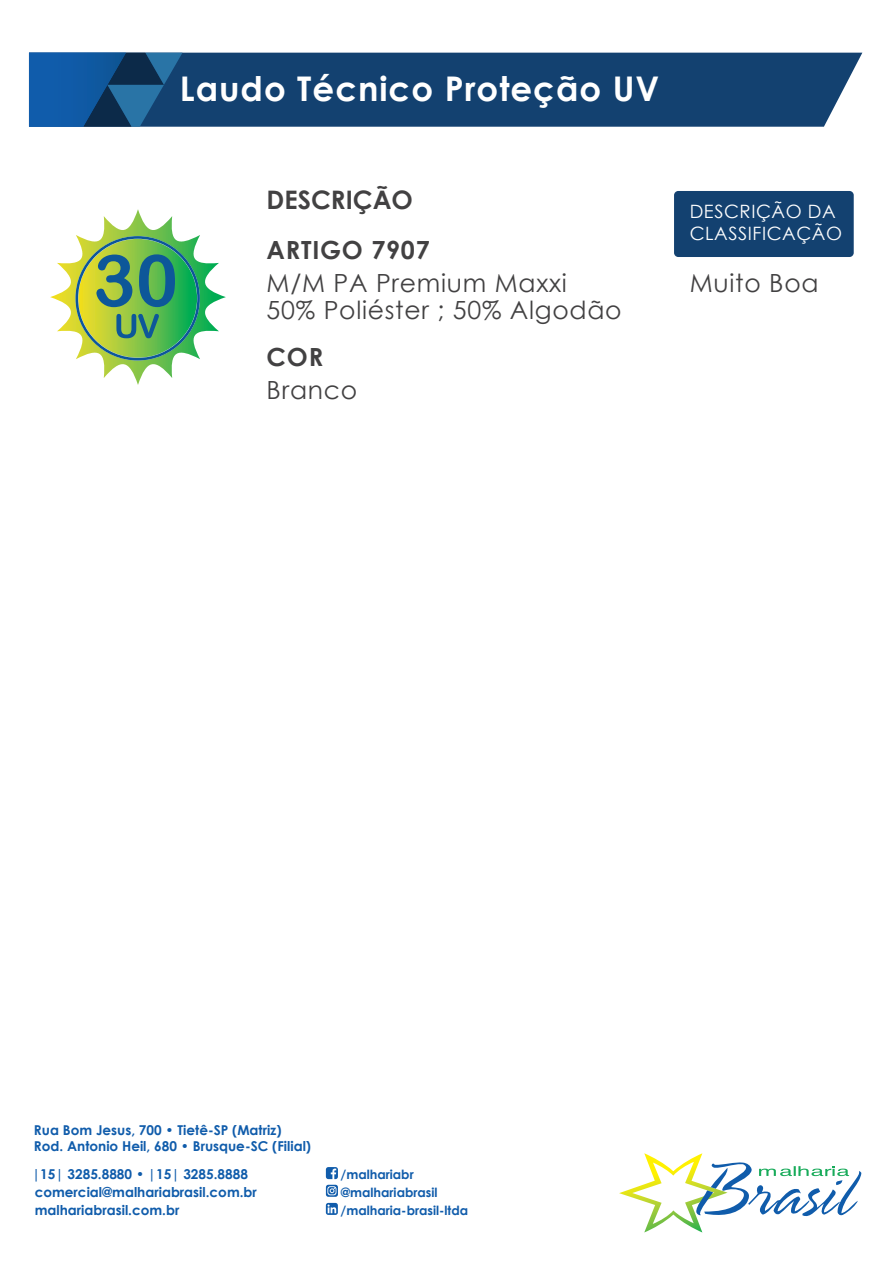
<style>
.page{position:relative;width:893px;height:1263px;background:#fff}
.page>*{position:absolute;margin:0;border:0;box-sizing:border-box;transform-origin:0 0}
.t1{font:72px "Arial Rounded MT Bold";color:#0d5799}
.t2{font:700 34.05px "Century Gothic";letter-spacing:.03em;color:#fff}
.t3{font:700 25.5px "Century Gothic";color:#424142}
.t4{font:25.05px/27.2px "Century Gothic";letter-spacing:.03em;color:#424142}
.t5{font:700 25.05px "Century Gothic";letter-spacing:.03em;color:#424142}
.t6{font:18.45px/22px "Century Gothic";letter-spacing:.03em;color:#fff}
.t7{font:700 13.65px/16.4px "Century Gothic";color:#105cab}
.t8{font:700 12.75px "Century Gothic";color:#105cab}
</style>
<div class="page">
<svg style="left:619px;top:1153px;width:242px;height:79px"></svg>
<div style="left:183px;top:53px;width:679px;height:74px;background:#134170"></div>
<svg style="left:126px;top:53px;width:57px;height:74px;background:#1a507c"></svg>
<img style="left:29px;top:53px;width:97px;height:74px">
<svg style="left:326px;top:1167px;width:12px;height:12px"></svg>
<svg style="left:326px;top:1203px;width:12px;height:12px"></svg>
<svg style="left:328px;top:1204px;width:8px;height:9px"></svg>
<svg style="left:326px;top:1185px;width:12px;height:12px"></svg>
<svg style="left:50px;top:209px;width:176px;height:176px"></svg>
<div style="left:674px;top:191px;width:180px;height:66px;background:#134170;border-radius:4px"></div>
<h2 class="t2" style="left:180px;top:63px;width:481px">Laudo Técnico Proteção UV</h2>
<h1 class="t1" style="left:93px;top:238px;width:87px">30</h1>
<h3 class="t3" style="left:267px;top:181px;width:148px">DESCRIÇÃO</h3>
<h3 class="t5" style="left:267px;top:231px;width:165px">ARTIGO 7907</h3>
<h3 class="t4" style="left:267px;top:269px;width:356px">M/M PA Premium Maxxi<br>50% Poliéster ; 50% Algodão</h3>
<h3 class="t5" style="left:267px;top:338px;width:58px">COR</h3>
<h3 class="t4" style="left:267px;top:376px;width:92px">Branco</h3>
<h3 class="t6" style="left:690px;top:200px;width:154px">DESCRIÇÃO DA<br>CLASSIFICAÇÃO</h3>
<h3 class="t4" style="left:690px;top:269px;width:130px">Muito Boa</h3>
<p class="t7" style="left:34px;top:1121px;width:279px">Rua Bom Jesus, 700 • Tietê-SP (Matriz)<br>Rod. Antonio Heil, 680 • Brusque-SC (Filial)</p>
<p class="t7" style="left:32px;top:1165px;width:217px">|15| 3285.8880 • |15| 3285.8888</p>
<p class="t7" style="left:35px;top:1183px;width:224px">comercial@malhariabrasil.com.br</p>
<p class="t7" style="left:35px;top:1201px;width:146px">malhariabrasil.com.br</p>
<p class="t8" style="left:340px;top:1165px;width:75px">/malhariabr</p>
<p class="t8" style="left:340px;top:1200px;width:129px">/malharia-brasil-ltda</p>
<p class="t8" style="left:341px;top:1182px;width:98px">@malhariabrasil</p>
</div>
